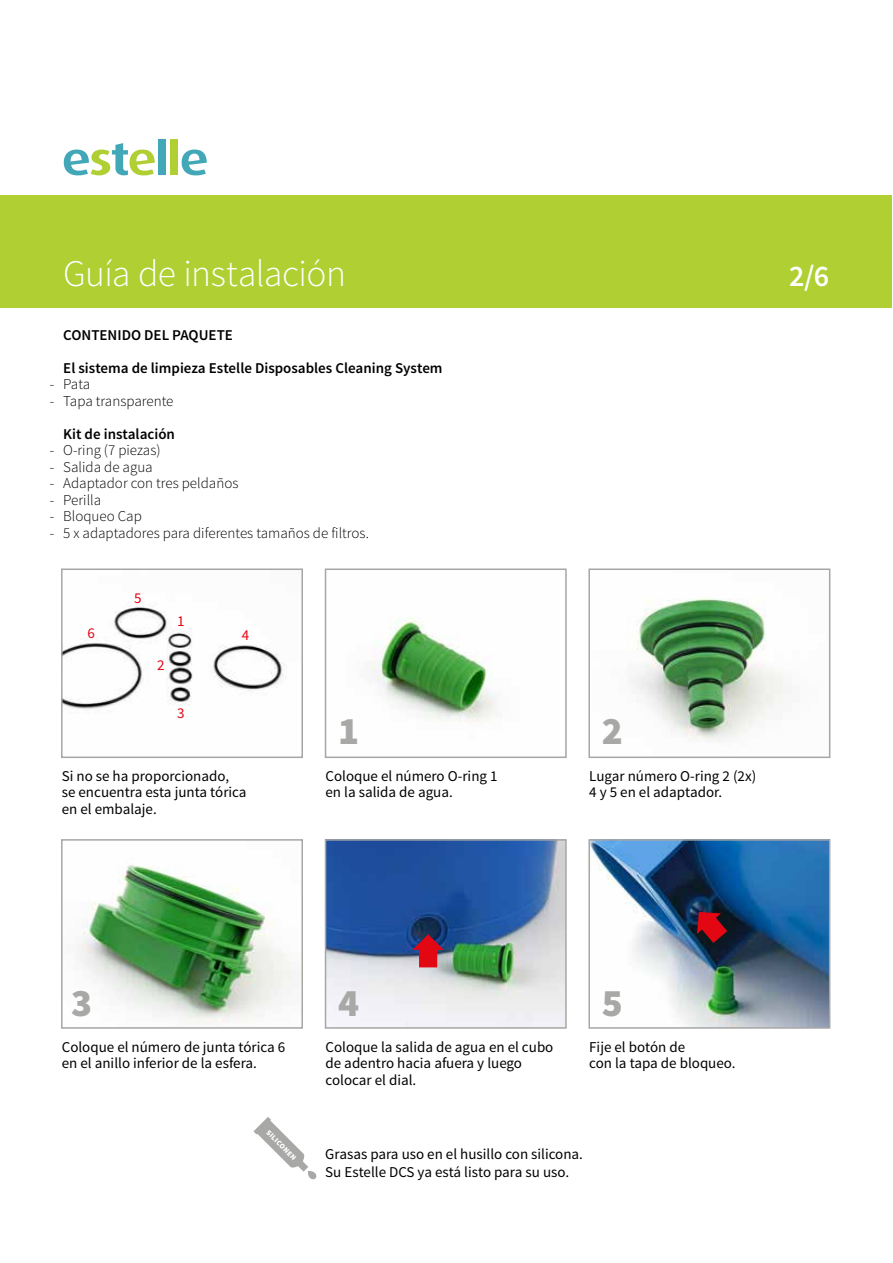
<style>
.page{position:relative;width:893px;height:1263px;background:#fff}
.page>*{position:absolute;margin:0;border:0;box-sizing:border-box;transform-origin:0 0}
.t1{font:900 39px "Source Sans Pro";color:#a8a8a7}
.t2{font:300 37.5px "Source Sans Pro";letter-spacing:-.01em;color:#fff}
.t3{font:600 30px "Source Sans Pro";color:#fff}
.t4{font:15px/16.5px "Source Sans Pro";color:#000}
.t5{font:300 15px "Source Sans Pro";color:#000}
.t6{font:600 15px "Source Sans Pro";color:#000}
.t7{font:15px "Source Sans Pro";color:#e30613}
.t8{font:900 7.5px "Source Sans Pro";color:#fff}
</style>
<div class="page">
<svg style="left:64px;top:143px;width:91px;height:32px"></svg>
<div style="left:158px;top:139px;width:8px;height:36px;background:#42a7b7"></div>
<div style="left:170px;top:139px;width:8px;height:36px;background:#afcf33"></div>
<svg style="left:182px;top:150px;width:25px;height:25px"></svg>
<div style="left:0;top:195px;width:892px;height:113px;background:#afcf33"></div>
<img style="left:591px;top:842px;width:236px;height:184px">
<div style="left:588px;top:839px;width:242px;height:190px;border:2px solid #a6a6a5"></div>
<img style="left:328px;top:842px;width:236px;height:184px">
<div style="left:325px;top:839px;width:242px;height:190px;border:2px solid #a6a6a5"></div>
<img style="left:79px;top:865px;width:212px;height:158px">
<div style="left:61px;top:839px;width:242px;height:190px;border:2px solid #a6a6a5"></div>
<img style="left:632px;top:598px;width:151px;height:142px">
<div style="left:588px;top:568px;width:242px;height:190px;border:2px solid #a6a6a5"></div>
<img style="left:372px;top:617px;width:123px;height:105px">
<div style="left:325px;top:568px;width:242px;height:190px;border:2px solid #a6a6a5"></div>
<img style="left:64px;top:606px;width:222px;height:104px">
<div style="left:61px;top:568px;width:242px;height:190px;border:2px solid #a6a6a5"></div>
<svg style="left:412px;top:934px;width:32px;height:33px"></svg>
<svg style="left:697px;top:912px;width:30px;height:31px"></svg>
<svg style="left:253px;top:1117px;width:64px;height:63px"></svg>
<h2 class="t2" style="left:63px;top:251px;width:284px">Guía de instalación</h2>
<p class="t6" style="left:63px;top:325px;width:171px">CONTENIDO DEL PAQUETE</p>
<p class="t6" style="left:63px;top:358px;width:381px">El sistema de limpieza Estelle Disposables Cleaning System</p>
<p class="t5" style="left:50px;top:375px;width:42px">- Pata</p>
<p class="t5" style="left:50px;top:392px;width:125px">- Tapa transparente</p>
<p class="t6" style="left:63px;top:424px;width:113px">Kit de instalación</p>
<p class="t5" style="left:50px;top:441px;width:112px">- O-ring (7 piezas)</p>
<p class="t5" style="left:50px;top:458px;width:105px">- Salida de agua</p>
<p class="t5" style="left:50px;top:474px;width:190px">- Adaptador con tres peldaños</p>
<p class="t5" style="left:50px;top:491px;width:53px">- Perilla</p>
<p class="t5" style="left:50px;top:507px;width:94px">- Bloqueo Cap</p>
<p class="t5" style="left:50px;top:524px;width:321px">- 5 x adaptadores para diferentes tamaños de filtros.</p>
<p class="t7" style="left:134px;top:588px;width:9px">5</p>
<p class="t7" style="left:177px;top:612px;width:9px">1</p>
<p class="t7" style="left:87px;top:623px;width:9px">6</p>
<p class="t7" style="left:242px;top:626px;width:9px">4</p>
<p class="t7" style="left:157px;top:656px;width:9px">2</p>
<p class="t7" style="left:177px;top:704px;width:9px">3</p>
<h1 class="t1" style="left:338px;top:706px;width:23px">1</h1>
<h1 class="t1" style="left:602px;top:706px;width:23px">2</h1>
<p class="t4" style="left:62px;top:768px;width:186px">Si no se ha proporcionado, se encuentra esta junta tórica en el embalaje.</p>
<p class="t4" style="left:325px;top:768px;width:174px">Coloque el número O-ring 1 en la salida de agua.</p>
<p class="t4" style="left:589px;top:768px;width:169px">Lugar número O-ring 2 (2x)<br>4 y 5 en el adaptador.</p>
<h3 class="t3" style="left:789px;top:257px;width:42px">2/6</h3>
<h1 class="t1" style="left:71px;top:978px;width:23px">3</h1>
<h1 class="t1" style="left:602px;top:978px;width:23px">5</h1>
<h1 class="t1" style="left:338px;top:977px;width:23px">4</h1>
<p class="t4" style="left:62px;top:1038px;width:225px">Coloque el número de junta tórica 6 en el anillo inferior de la esfera.</p>
<p class="t4" style="left:325px;top:1038px;width:229px">Coloque la salida de agua en el cubo de adentro hacia afuera y luego colocar el dial.</p>
<p class="t4" style="left:589px;top:1038px;width:148px">Fije el botón de<br>con la tapa de bloqueo.</p>
<p class="t8" style="left:271px;top:1128px;width:40px;rotate:45deg">SILICONEN</p>
<p class="t4" style="left:325px;top:1145px;width:259px;line-height:18px">Grasas para uso en el husillo con silicona.<br>Su Estelle DCS ya está listo para su uso.</p>
</div>
